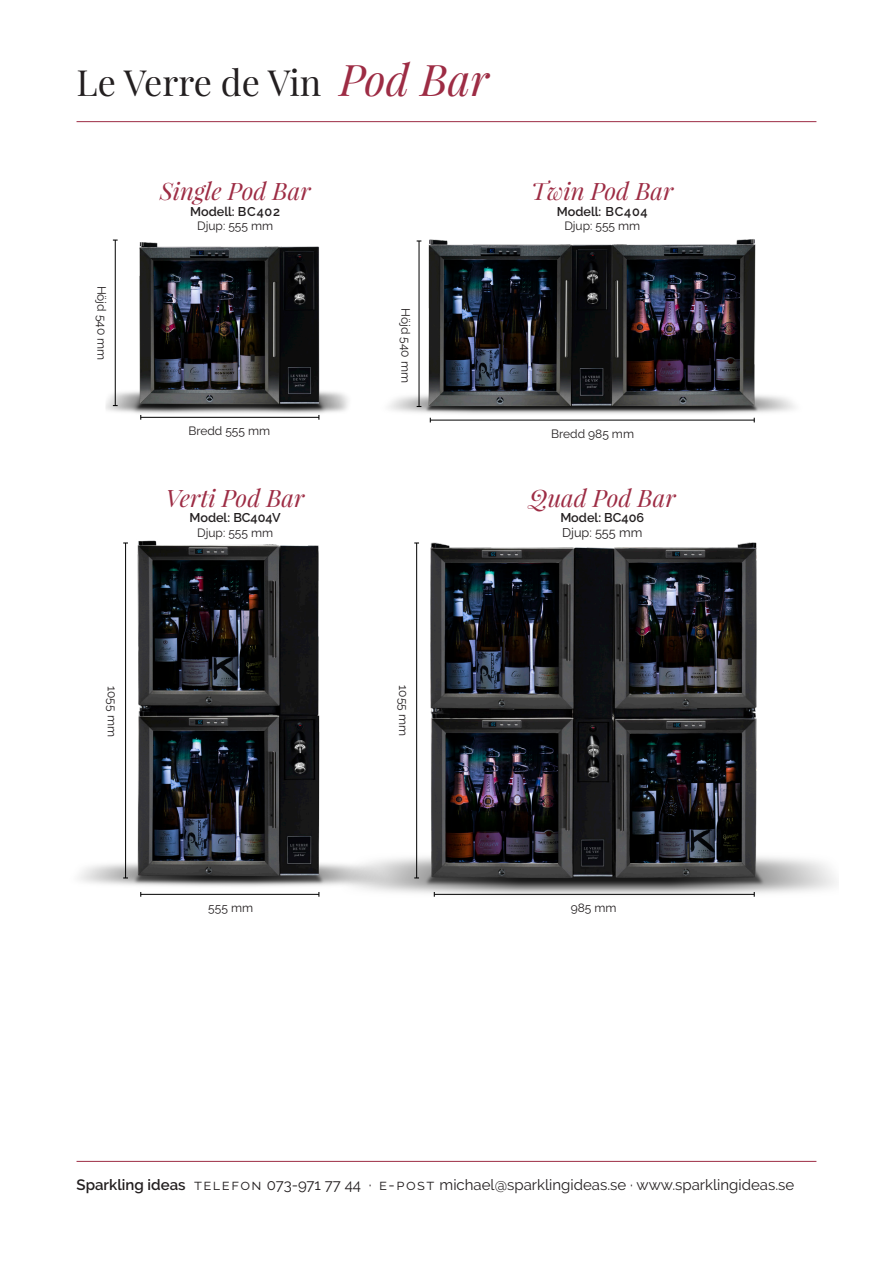
<style>
.page{position:relative;width:893px;height:1263px;background:#fff}
.page>*{position:absolute;margin:0;border:0;box-sizing:border-box;transform-origin:0 0}
.t1{font:36px "Playfair Display";color:#231f20}
.t2{font:italic 24px "Playfair Display";color:#9d2c44}
.t3{font:15px "Raleway";color:#231f20}
.t4{font:600 12.6px "Raleway";color:#231f20}
.t5{font:12.6px "Raleway";color:#231f20}
.t6{font:12px "Raleway";color:#231f20}
.s1{font-style:italic;font-size:43.5px;color:#9d2c44}
.s2{font-weight:600}
</style>
<div class="page">
<img style="left:404px;top:542px;width:433px;height:355px">
<img style="left:79px;top:540px;width:325px;height:353px">
<img style="left:106px;top:239px;width:242px;height:181px">
<img style="left:389px;top:239px;width:406px;height:184px">
<hr style="left:115px;top:240px;width:1px;height:166px;background:#000">
<hr style="left:125px;top:543px;width:1px;height:335px;background:#000">
<hr style="left:416px;top:543px;width:1px;height:335px;background:#000">
<hr style="left:419px;top:241px;width:1px;height:165px;background:#000">
<hr style="left:141px;top:417px;width:178px;height:1px;background:#000">
<hr style="left:141px;top:894px;width:178px;height:1px;background:#000">
<hr style="left:434px;top:894px;width:320px;height:1px;background:#000">
<hr style="left:430px;top:420px;width:324px;height:1px;background:#000">
<hr style="left:77px;top:1161px;width:739px;height:1px;background:#9d2c44">
<hr style="left:77px;top:121px;width:739px;height:1px;background:#9d2c44">
<p class="t1" style="left:77px;top:60px;width:414px">Le Verre de Vin <span class="s1">Pod Bar</span></p>
<p class="t6" style="left:109px;top:286px;width:76px;rotate:90deg">Höjd 540 mm</p>
<p class="t2" style="left:160px;top:175px;width:152px">Single Pod Bar</p>
<p class="t4" style="left:190px;top:204px;width:91px">Modell: BC402</p>
<p class="t6" style="left:197px;top:219px;width:77px">Djup: 555 mm</p>
<p class="t6" style="left:189px;top:424px;width:83px">Bredd 555 mm</p>
<p class="t2" style="left:166px;top:482px;width:140px">Verti Pod Bar</p>
<p class="t4" style="left:189px;top:510px;width:93px">Model: BC404V</p>
<p class="t6" style="left:197px;top:525px;width:77px">Djup: 555 mm</p>
<p class="t6" style="left:413px;top:308px;width:76px;rotate:90deg">Höjd 540 mm</p>
<p class="t2" style="left:531px;top:175px;width:144px">Twin Pod Bar</p>
<p class="t4" style="left:557px;top:204px;width:92px">Modell: BC404</p>
<p class="t6" style="left:564px;top:219px;width:77px">Djup: 555 mm</p>
<p class="t6" style="left:551px;top:426px;width:84px">Bredd 985 mm</p>
<p class="t2" style="left:529px;top:482px;width:148px">Quad Pod Bar</p>
<p class="t4" style="left:560px;top:510px;width:85px">Model: BC406</p>
<p class="t5" style="left:562px;top:525px;width:82px">Djup: 555 mm</p>
<p class="t6" style="left:119px;top:686px;width:52px;rotate:90deg">1055 mm</p>
<p class="t6" style="left:410px;top:685px;width:52px;rotate:90deg">1055 mm</p>
<p class="t6" style="left:208px;top:901px;width:46px">555 mm</p>
<p class="t6" style="left:571px;top:901px;width:47px">985 mm</p>
<p class="t3" style="left:77px;top:1176px;width:719px"><span class="s2">Sparkling ideas</span> telefon 073-971 77 44 · e-post michael@sparklingideas.se · www.sparklingideas.se</p>
</div>
